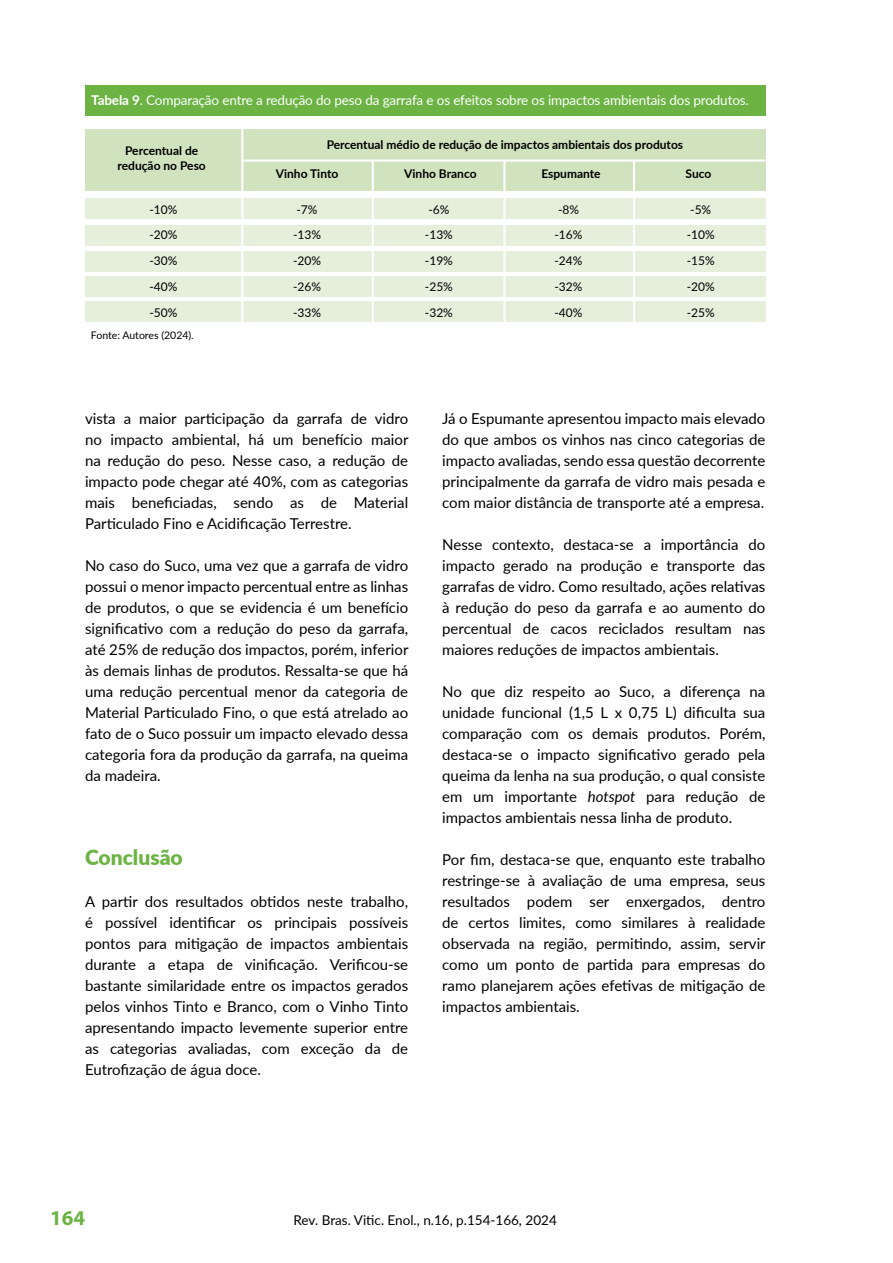
<style>
.page{position:relative;width:893px;height:1263px;background:#fff}
.page>*{position:absolute;margin:0;border:0;box-sizing:border-box;transform-origin:0 0}
.t1{font:900 21px "Lato";color:#6cb344}
.t2{font:700 21px "Myriad Pro";color:#6cb344}
.t3{font:15px/21px "Lato";color:#000;text-align:justify}
.t4{font:13.5px "Lato";letter-spacing:-.01em;color:#fff}
.t5{font:13.5px "Lato";color:#000}
.t6{font:700 12px/14.4px "Lato";color:#000;text-align:center}
.t7{font:12px/25.8px "Lato";color:#000}
.t8{font:10.5px "Lato";color:#000}
.s1{font-weight:700}
.s2{font-style:italic}
</style>
<div class="page">
<div style="left:85px;top:301px;width:680px;height:21px;background:#e6efdc"></div>
<div style="left:85px;top:276px;width:680px;height:21px;background:#e6efdc"></div>
<div style="left:85px;top:251px;width:680px;height:21px;background:#e6efdc"></div>
<div style="left:85px;top:225px;width:680px;height:20px;background:#e6efdc"></div>
<div style="left:85px;top:198px;width:680px;height:21px;background:#e6efdc"></div>
<div style="left:85px;top:85px;width:680px;height:31px;background:#6cb344"></div>
<div style="left:85px;top:129px;width:680px;height:61px;background:#d0e2be"></div>
<hr style="left:241px;top:125px;width:2px;height:197px;background:#fff">
<hr style="left:503px;top:161px;width:2px;height:161px;background:#fff">
<hr style="left:241px;top:159px;width:524px;height:3px;background:#fff">
<hr style="left:372px;top:161px;width:2px;height:161px;background:#fff">
<hr style="left:633px;top:161px;width:2px;height:161px;background:#fff">
<p class="t4" style="left:91px;top:90px;width:659px"><span class="s1">Tabela 9</span>. Comparação entre a redução do peso da garrafa e os efeitos sobre os impactos ambientais dos produtos.</p>
<p class="t6" style="left:118px;top:143px;width:90px">Percentual de redução no Peso</p>
<p class="t7" style="left:149px;top:196px;width:29px;text-align:justify">-10% -20% -30% -40% -50%</p>
<p class="t8" style="left:91px;top:328px;width:104px">Fonte: Autores (2024).</p>
<p class="t6" style="left:327px;top:136px;width:358px">Percentual médio de redução de impactos ambientais dos produtos</p>
<p class="t6" style="left:541px;top:166px;width:61px">Espumante</p>
<p class="t7" style="left:554px;top:196px;width:29px">-8% -16% -24% -32% -40%</p>
<p class="t6" style="left:276px;top:166px;width:64px">Vinho Tinto</p>
<p class="t6" style="left:404px;top:166px;width:74px">Vinho Branco</p>
<p class="t7" style="left:425px;top:196px;width:29px">-6% -13% -19% -25% -32%</p>
<p class="t6" style="left:686px;top:166px;width:27px">Suco</p>
<p class="t7" style="left:687px;top:196px;width:29px">-5% -10% -15% -20% -25%</p>
<p class="t7" style="left:293px;top:196px;width:29px">-7% -13% -20% -26% -33%</p>
<p class="t3" style="left:85px;top:408px;width:325px">vista a maior participação da garrafa de vidro no impacto ambiental, há um benefício maior na redução do peso. Nesse caso, a redução de impacto pode chegar até 40%, com as categorias mais beneficiadas, sendo as de Material Particulado Fino e Acidificação Terrestre.</p>
<p class="t3" style="left:85px;top:555px;width:325px">No caso do Suco, uma vez que a garrafa de vidro possui o menor impacto percentual entre as linhas de produtos, o que se evidencia é um benefício significativo com a redução do peso da garrafa, até 25% de redução dos impactos, porém, inferior às demais linhas de produtos. Ressalta-se que há uma redução percentual menor da categoria de Material Particulado Fino, o que está atrelado ao fato de o Suco possuir um impacto elevado dessa categoria fora da produção da garrafa, na queima da madeira.</p>
<h1 class="t1" style="left:85px;top:842px;width:99px">Conclusão</h1>
<p class="t3" style="left:85px;top:891px;width:325px">A partir dos resultados obtidos neste trabalho, é possível identificar os principais possíveis pontos para mitigação de impactos ambientais durante a etapa de vinificação. Verificou-se bastante similaridade entre os impactos gerados pelos vinhos Tinto e Branco, com o Vinho Tinto apresentando impacto levemente superior entre as categorias avaliadas, com exceção da de Eutrofização de água doce.</p>
<p class="t3" style="left:442px;top:408px;width:325px">Já o Espumante apresentou impacto mais elevado do que ambos os vinhos nas cinco categorias de impacto avaliadas, sendo essa questão decorrente principalmente da garrafa de vidro mais pesada e com maior distância de transporte até a empresa.</p>
<p class="t3" style="left:442px;top:534px;width:325px">Nesse contexto, destaca-se a importância do impacto gerado na produção e transporte das garrafas de vidro. Como resultado, ações relativas à redução do peso da garrafa e ao aumento do percentual de cacos reciclados resultam nas maiores reduções de impactos ambientais.</p>
<p class="t3" style="left:442px;top:681px;width:325px">No que diz respeito ao Suco, a diferença na unidade funcional (1,5 L x 0,75 L) dificulta sua comparação com os demais produtos. Porém, destaca-se o impacto significativo gerado pela queima da lenha na sua produção, o qual consiste em um importante <span class="s2">hotspot</span> para redução de impactos ambientais nessa linha de produto.</p>
<p class="t3" style="left:442px;top:849px;width:325px">Por fim, destaca-se que, enquanto este trabalho restringe-se à avaliação de uma empresa, seus resultados podem ser enxergados, dentro de certos limites, como similares à realidade observada na região, permitindo, assim, servir como um ponto de partida para empresas do ramo planejarem ações efetivas de mitigação de impactos ambientais.</p>
<h1 class="t2" style="left:50px;top:1204px;width:36px">164</h1>
<p class="t5" style="left:294px;top:1210px;width:265px">Rev. Bras. Vitic. Enol., n.16, p.154-166, 2024</p>
</div>
